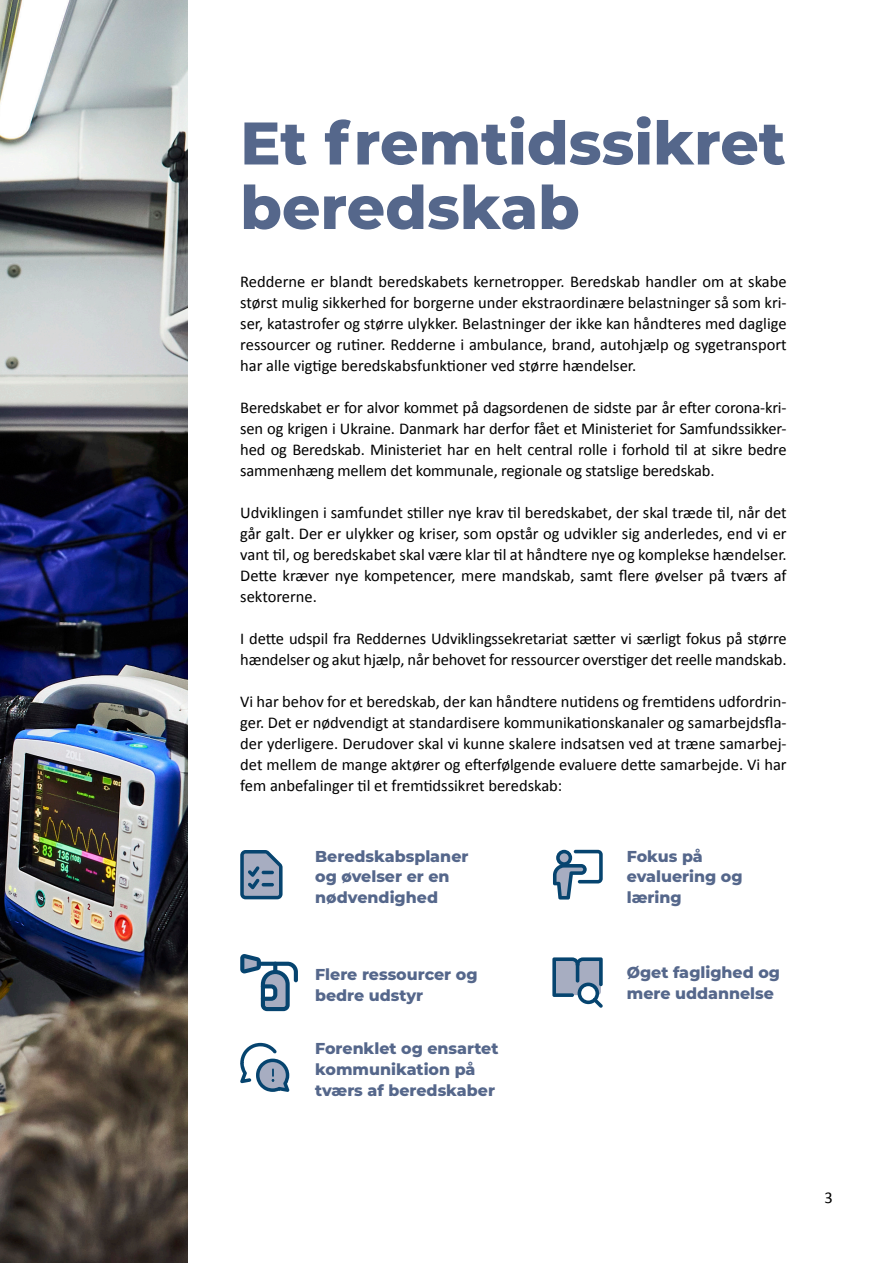
<style>
.page{position:relative;width:893px;height:1263px;background:#fff}
.page>*{position:absolute;margin:0;border:0;box-sizing:border-box;transform-origin:0 0}
.Rubrik{font:800 60px/64.5px "Montserrat";color:#55678b}
.Brødtekst{font:16.5px/21px "Calibri";letter-spacing:-.01em;color:#000;text-align:justify}
.Rubrik-2{font:800 15.75px/20.7px "Montserrat";color:#55678b}
</style>
<div class="page">
<svg style="left:240px;top:954px;width:58px;height:57px"></svg>
<svg style="left:240px;top:1043px;width:49px;height:49px"></svg>
<svg style="left:553px;top:850px;width:50px;height:49px"></svg>
<svg style="left:552px;top:957px;width:51px;height:51px"></svg>
<hr style="left:576px;top:963px;width:3px;height:19px;background:#06446f;border-radius:2px">
<svg style="left:240px;top:850px;width:43px;height:49px;background:#768fa9"></svg>
<img style="left:0;top:0;width:187px;height:1263px">
<p class="Rubrik" style="left:240px;top:108px;width:547px">Et fremtidssikret beredskab</p>
<p class="Brødtekst" style="left:240px;top:270px;width:548px">Redderne er blandt beredskabets kernetropper. Beredskab handler om at skabe størst mulig sikkerhed for borgerne under ekstraordinære belastninger så som kri&shy;ser, katastrofer og større ulykker. Belastninger der ikke kan håndteres med daglige ressourcer og rutiner. Redderne i ambulance, brand, autohjælp og sygetransport har alle vigtige beredskabsfunktioner ved større hændelser.</p>
<p class="Brødtekst" style="left:240px;top:396px;width:548px">Beredskabet er for alvor kommet på dagsordenen de sidste par år efter corona-kri&shy;sen og krigen i Ukraine. Danmark har derfor fået et Ministeriet for Samfundssikker&shy;hed og Beredskab. Ministeriet har en helt central rolle i forhold til at sikre bedre sammenhæng mellem det kommunale, regionale og statslige beredskab.</p>
<p class="Brødtekst" style="left:240px;top:501px;width:548px">Udviklingen i samfundet stiller nye krav til beredskabet, der skal træde til, når det går galt. Der er ulykker og kriser, som opstår og udvikler sig anderledes, end vi er vant til, og beredskabet skal være klar til at håndtere nye og komplekse hændelser.<br>Dette kræver nye kompetencer, mere mandskab, samt flere øvelser på tværs af sektorerne.</p>
<p class="Brødtekst" style="left:240px;top:627px;width:548px">I dette udspil fra Reddernes Udviklingssekretariat sætter vi særligt fokus på større hændelser og akut hjælp, når behovet for ressourcer overstiger det reelle mandskab.</p>
<p class="Brødtekst" style="left:240px;top:690px;width:548px">Vi har behov for et beredskab, der kan håndtere nutidens og fremtidens udfordrin&shy;ger. Det er nødvendigt at standardisere kommunikationskanaler og samarbejdsfla&shy;der yderligere. Derudover skal vi kunne skalere indsatsen ved at træne samarbej&shy;det mellem de mange aktører og efterfølgende evaluere dette samarbejde. Vi har fem anbefalinger til et fremtidssikret beredskab:</p>
<p class="Rubrik-2" style="left:315px;top:845px;width:155px">Beredskabsplaner og øvelser er en nødvendighed</p>
<p class="Rubrik-2" style="left:627px;top:845px;width:117px">Fokus på evaluering og læring</p>
<p class="Rubrik-2" style="left:315px;top:963px;width:164px">Flere ressourcer og bedre udstyr</p>
<p class="Rubrik-2" style="left:627px;top:961px;width:155px">Øget faglighed og mere uddannelse</p>
<p class="Rubrik-2" style="left:315px;top:1037px;width:185px">Forenklet og ensartet kommunikation på tværs af beredskaber</p>
<p class="Brødtekst" style="left:825px;top:1186px;width:10px">3</p>
</div>
